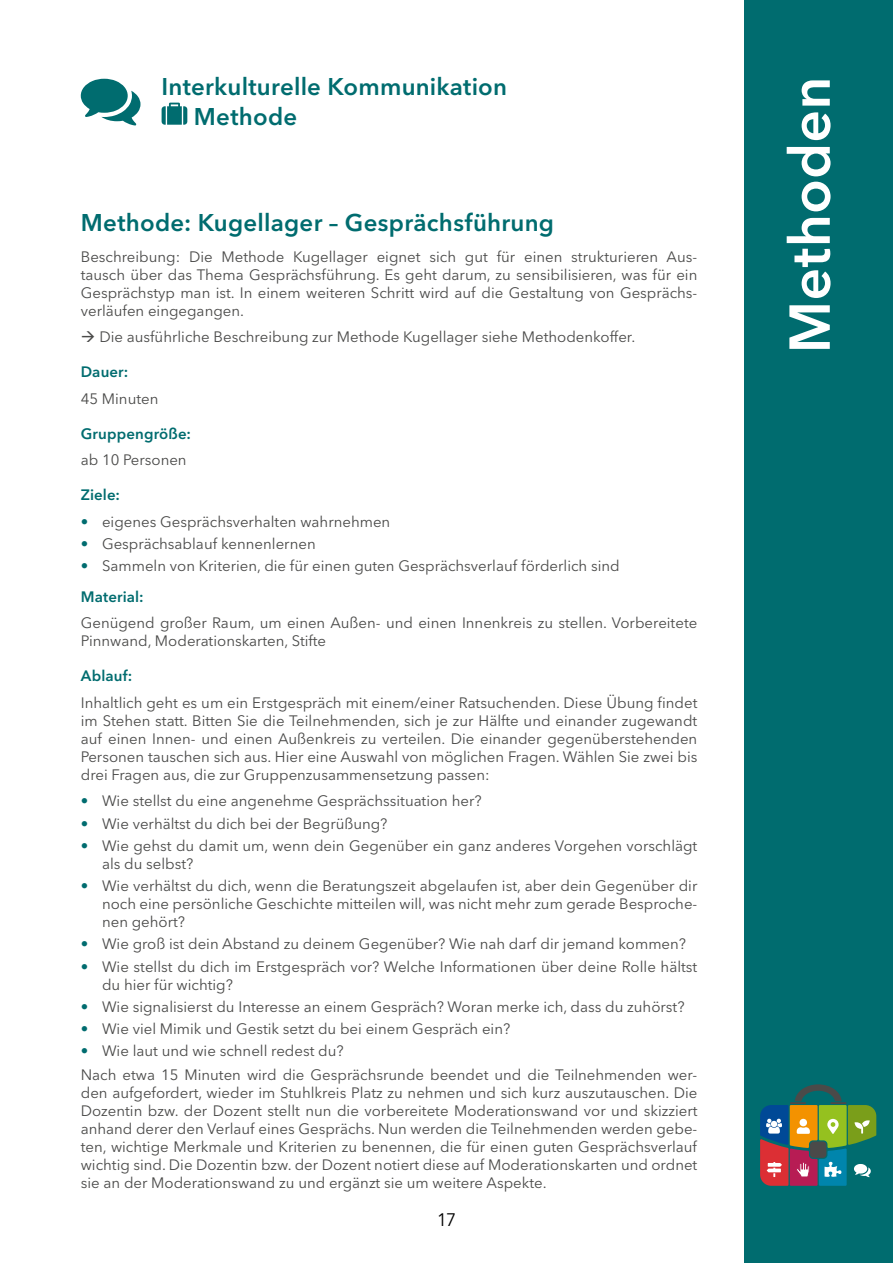
<style>
.page{position:relative;width:893px;height:1263px;background:#fff}
.page>*{position:absolute;margin:0;border:0;box-sizing:border-box;transform-origin:0 0}
.t1{font:600 57px "Avenir Next LT Pro";letter-spacing:.005em;color:#fff}
.ZH_1_Petrol_H4__Meth{font:600 24px/30px "Avenir Next LT Pro";letter-spacing:.01em;color:#006c6f}
.t2{font:18px "Avenir Next LT Pro";color:#000}
.Fliesstext{font:15px/18px "Avenir Next LT Pro";color:#4a4a49;text-align:justify}
.SBL_Petrol_H5_Sub_Me{font:600 15px "Avenir Next LT Pro";letter-spacing:.01em;color:#006c6f}
.s1{font-weight:600;color:#006c6f}
</style>
<div class="page">
<div style="left:744px;top:0;width:149px;height:1263px;background:#006c6f"></div>
<svg style="left:760px;top:1084px;width:116px;height:102px"></svg>
<svg style="left:81px;top:79px;width:59px;height:47px"></svg>
<svg style="left:162px;top:103px;width:25px;height:22px"></svg>
<h2 class="ZH_1_Petrol_H4__Meth" style="left:194px;top:71px;width:315px;text-indent:-32px">Interkulturelle Kommunikation<br>Methode</h2>
<h4 class="ZH_1_Petrol_H4__Meth" style="left:81px;top:207px;width:475px">Methode: Kugellager – Gesprächsführung</h4>
<p class="Fliesstext" style="left:81px;top:247px;width:618px">Beschreibung: Die Methode Kugellager eignet sich gut für einen strukturieren Aus&shy;tausch über das Thema Gesprächsführung. Es geht darum, zu sensibilisieren, was für ein Gesprächstyp man ist. In einem weiteren Schritt wird auf die Gestaltung von Gesprächs&shy;verläufen eingegangen.</p>
<p class="Fliesstext" style="left:81px;top:328px;width:556px">→ Die ausführliche Beschreibung zur Methode Kugellager siehe Methodenkoffer.</p>
<h5 class="SBL_Petrol_H5_Sub_Me" style="left:81px;top:363px;width:49px">Dauer:</h5>
<p class="Fliesstext" style="left:81px;top:389px;width:79px">45 Minuten</p>
<h5 class="SBL_Petrol_H5_Sub_Me" style="left:81px;top:424px;width:112px">Gruppengröße:</h5>
<p class="Fliesstext" style="left:81px;top:451px;width:107px">ab 10 Personen</p>
<h5 class="SBL_Petrol_H5_Sub_Me" style="left:81px;top:486px;width:41px">Ziele:</h5>
<p class="Fliesstext" style="left:81px;top:512px;width:311px"><span class="s1">•</span> eigenes Gesprächsverhalten wahrnehmen</p>
<p class="Fliesstext" style="left:81px;top:535px;width:236px"><span class="s1">•</span> Gesprächsablauf kennenlernen</p>
<p class="Fliesstext" style="left:81px;top:557px;width:540px"><span class="s1">•</span> Sammeln von Kriterien, die für einen guten Gesprächsverlauf förderlich sind</p>
<h5 class="SBL_Petrol_H5_Sub_Me" style="left:81px;top:587px;width:64px">Material:</h5>
<p class="Fliesstext" style="left:81px;top:614px;width:618px">Genügend großer Raum, um einen Außen- und einen Innenkreis zu stellen. Vorbereitete<br>Pinnwand, Moderationskarten, Stifte</p>
<h5 class="SBL_Petrol_H5_Sub_Me" style="left:81px;top:667px;width:53px">Ablauf:</h5>
<p class="Fliesstext" style="left:81px;top:694px;width:618px">Inhaltlich geht es um ein Erstgespräch mit einem/einer Ratsuchenden. Diese Übung findet im Stehen statt. Bitten Sie die Teilnehmenden, sich je zur Hälfte und einander zugewandt auf einen Innen- und einen Außenkreis zu verteilen. Die einander gegenüberstehenden Personen tauschen sich aus. Hier eine Auswahl von möglichen Fragen. Wählen Sie zwei bis drei Fragen aus, die zur Gruppenzusammensetzung passen:</p>
<p class="Fliesstext" style="left:81px;top:792px;width:402px"><span class="s1">•</span> Wie stellst du eine angenehme Gesprächssituation her?</p>
<p class="Fliesstext" style="left:81px;top:814px;width:308px"><span class="s1">•</span> Wie verhältst du dich bei der Begrüßung?</p>
<p class="Fliesstext" style="left:102px;top:837px;width:597px;text-indent:-21px"><span class="s1">•</span> Wie gehst du damit um, wenn dein Gegenüber ein ganz anderes Vorgehen vorschlägt als du selbst?</p>
<p class="Fliesstext" style="left:102px;top:877px;width:597px;text-indent:-21px"><span class="s1">•</span> Wie verhältst du dich, wenn die Beratungszeit abgelaufen ist, aber dein Gegenüber dir noch eine persönliche Geschichte mitteilen will, was nicht mehr zum gerade Besproche&shy;nen gehört?</p>
<p class="Fliesstext" style="left:81px;top:935px;width:607px"><span class="s1">•</span> Wie groß ist dein Abstand zu deinem Gegenüber? Wie nah darf dir jemand kommen?</p>
<p class="Fliesstext" style="left:102px;top:957px;width:597px;text-indent:-21px"><span class="s1">•</span> Wie stellst du dich im Erstgespräch vor? Welche Informationen über deine Rolle hältst du hier für wichtig?</p>
<p class="Fliesstext" style="left:81px;top:998px;width:605px"><span class="s1">•</span> Wie signalisierst du Interesse an einem Gespräch? Woran merke ich, dass du zuhörst?</p>
<p class="Fliesstext" style="left:81px;top:1020px;width:431px"><span class="s1">•</span> Wie viel Mimik und Gestik setzt du bei einem Gespräch ein?</p>
<p class="Fliesstext" style="left:81px;top:1042px;width:264px"><span class="s1">•</span> Wie laut und wie schnell redest du?</p>
<p class="Fliesstext" style="left:81px;top:1066px;width:618px">Nach etwa 15 Minuten wird die Gesprächsrunde beendet und die Teilnehmenden wer&shy;den aufgefordert, wieder im Stuhlkreis Platz zu nehmen und sich kurz auszutauschen. Die Dozentin bzw. der Dozent stellt nun die vorbereitete Moderationswand vor und skizziert anhand derer den Verlauf eines Gesprächs. Nun werden die Teilnehmenden werden gebe&shy;ten, wichtige Merkmale und Kriterien zu benennen, die für einen guten Gesprächsverlauf wichtig sind. Die Dozentin bzw. der Dozent notiert diese auf Moderationskarten und ordnet sie an der Moderationswand zu und ergänzt sie um weitere Aspekte.</p>
<p class="t2" style="left:437px;top:1208px;width:21px">17</p>
<h1 class="t1" style="left:775px;top:353px;width:278px;rotate:-90deg">Methoden</h1>
</div>
